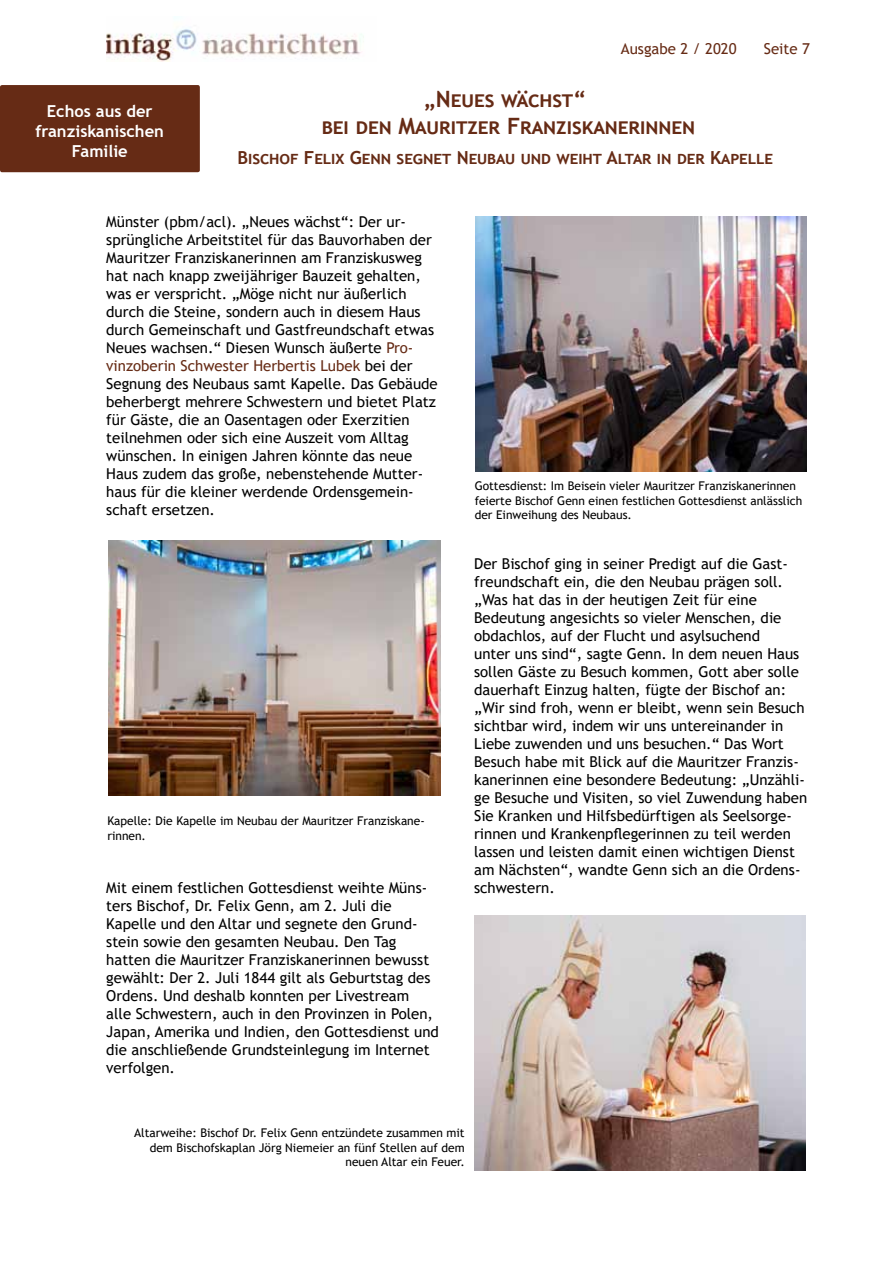
<style>
.page{position:relative;width:893px;height:1263px;background:#fff}
.page>*{position:absolute;margin:0;border:0;box-sizing:border-box;transform-origin:0 0}
.t1{font:700 22.5px/27px "Trebuchet MS";color:#662b15;text-align:center}
.t2{font:700 18px "Trebuchet MS";color:#662b15}
.t3{font:700 16.5px/19.8px "Trebuchet MS";color:#fff;text-align:center}
.t4{font:15px/18px "Trebuchet MS";color:#000}
.t5{font:15px "Trebuchet MS";color:#662b15}
.t6{font:12px/14.4px "Trebuchet MS";color:#000}
.s1{color:#662b15}
</style>
<div class="page">
<img style="left:106px;top:28px;width:258px;height:34px">
<div style="left:0;top:85px;width:200px;height:87px;background:#662b15;border-radius:2px"></div>
<img style="left:108px;top:540px;width:332px;height:255px">
<img style="left:474px;top:915px;width:332px;height:255px">
<img style="left:475px;top:216px;width:332px;height:255px">
<p class="t3" style="left:36px;top:101px;width:130px">Echos aus der franziskanischen<br>Familie</p>
<p class="t5" style="left:621px;top:39px;width:117px">Ausgabe 2 / 2020</p>
<p class="t5" style="left:764px;top:39px;width:48px">Seite 7</p>
<h1 class="t1" style="left:322px;top:85px;width:375px">„Neues wächst“<br>bei den Mauritzer Franziskanerinnen</h1>
<p class="t2" style="left:237px;top:146px;width:537px">Bischof Felix Genn segnet Neubau und weiht Altar in der Kapelle</p>
<p class="t4" style="left:106px;top:213px;width:333px">Münster (pbm/acl). „Neues wächst“: Der ur&shy;sprüngliche Arbeitstitel für das Bauvorhaben der Mauritzer Franziskanerinnen am Franziskusweg hat nach knapp zweijähriger Bauzeit gehalten, was er verspricht. „Möge nicht nur äußerlich durch die Steine, sondern auch in diesem Haus durch Gemeinschaft und Gastfreundschaft etwas Neues wachsen.“ Diesen Wunsch äußerte <span class="s1">Pro&shy;vinzoberin Schwester Herbertis Lubek</span> bei der Segnung des Neubaus samt Kapelle. Das Gebäude beherbergt mehrere Schwestern und bietet Platz für Gäste, die an Oasentagen oder Exerzitien teilnehmen oder sich eine Auszeit vom Alltag wünschen. In einigen Jahren könnte das neue Haus zudem das große, nebenstehende Mutter&shy;haus für die kleiner werdende Ordensgemein&shy;schaft ersetzen.</p>
<p class="t6" style="left:107px;top:814px;width:319px">Kapelle: Die Kapelle im Neubau der Mauritzer Franziskane&shy;rinnen.</p>
<p class="t4" style="left:106px;top:879px;width:334px">Mit einem festlichen Gottesdienst weihte Müns&shy;ters Bischof, Dr. Felix Genn, am 2. Juli die Kapelle und den Altar und segnete den Grund&shy;stein sowie den gesamten Neubau. Den Tag hatten die Mauritzer Franziskanerinnen bewusst gewählt: Der 2. Juli 1844 gilt als Geburtstag des Ordens. Und deshalb konnten per Livestream<br>alle Schwestern, auch in den Provinzen in Polen, Japan, Amerika und Indien, den Gottesdienst und die anschließende Grundsteinlegung im Internet verfolgen.</p>
<p class="t6" style="left:475px;top:479px;width:329px">Gottesdienst: Im Beisein vieler Mauritzer Franziskanerinnen feierte Bischof Genn einen festlichen Gottesdienst anlässlich der Einweihung des Neubaus.</p>
<p class="t4" style="left:474px;top:555px;width:335px">Der Bischof ging in seiner Predigt auf die Gast&shy;freundschaft ein, die den Neubau prägen soll. „Was hat das in der heutigen Zeit für eine Bedeutung angesichts so vieler Menschen, die obdachlos, auf der Flucht und asylsuchend<br>unter uns sind“, sagte Genn. In dem neuen Haus sollen Gäste zu Besuch kommen, Gott aber solle dauerhaft Einzug halten, fügte der Bischof an: „Wir sind froh, wenn er bleibt, wenn sein Besuch sichtbar wird, indem wir uns untereinander in Liebe zuwenden und uns besuchen.“ Das Wort Besuch habe mit Blick auf die Mauritzer Franzis&shy;kanerinnen eine besondere Bedeutung: „Unzähli&shy;ge Besuche und Visiten, so viel Zuwendung haben Sie Kranken und Hilfsbedürftigen als Seelsorge&shy;rinnen und Krankenpflegerinnen zu teil werden lassen und leisten damit einen wichtigen Dienst am Nächsten“, wandte Genn sich an die Ordens&shy;schwestern.</p>
<p class="t6" style="left:134px;top:1126px;width:332px;text-align:right">Altarweihe: Bischof Dr. Felix Genn entzündete zusammen mit dem Bischofskaplan Jörg Niemeier an fünf Stellen auf dem neuen Altar ein Feuer.</p>
</div>
